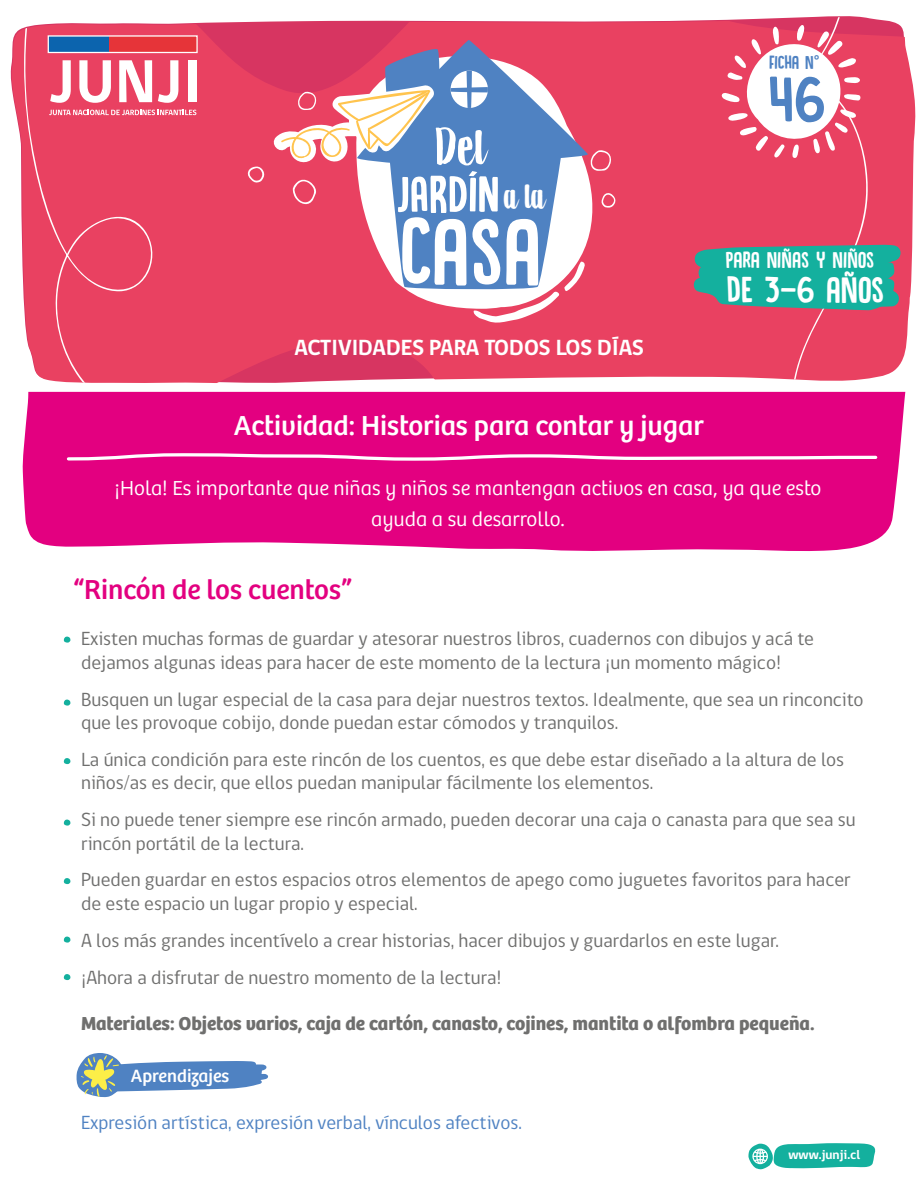
<style>
.page{position:relative;width:918px;height:1188px;background:#fff}
.page>*{position:absolute;margin:0;border:0;box-sizing:border-box;transform-origin:0 0}
.t1{font:99.6px "DK Canoodle";color:#fff}
.t2{font:67.5px "DK Canoodle";color:#4f82c2}
.t3{font:57.45px "DK Aiguille";color:#fff}
.t4{font:53.7px "DK Canoodle";color:#fff}
.t5{font:38.55px "DK Canoodle";color:#fff}
.t6{font:28.5px "Bree";color:#fff}
.t7{font:28.5px "Bree";color:#e30080}
.t8{font:23.85px "DK Canoodle";color:#fff}
.t9{font:700 22.5px "gob CL";letter-spacing:-.01em;color:#fff}
.t10{font:300 21px/30.9px "Bree";color:#fff;text-align:center}
.t11{font:19.5px/23.4px "gob CL";color:#6f6f6e}
.t12{font:700 19.5px "Bree";color:#6f6f6e}
.t13{font:19.5px "gob CL";color:#4f82c2}
.t14{font:19.5px "DK Canoodle";letter-spacing:-.01em;color:#4f82c2}
.t15{font:18.45px "Bree";color:#fff}
.t16{font:700 13.05px "gob CL";color:#fff}
.s1{font-family:"Bree"}
.s2{font-family:"DK Aiguille";font-size:39.9px}
</style>
<div class="page">
<div style="left:23px;top:392px;width:882px;height:159px;background:#e30080"></div>
<svg style="left:10px;top:18px;width:906px;height:363px;background:#ea5b78"></svg>
<div style="left:619px;top:17px;width:249px;height:364px;background:#e94161"></div>
<svg style="left:24px;top:18px;width:321px;height:365px;background:#e74666"></svg>
<svg style="left:50px;top:60px;width:21px;height:43px"></svg>
<svg style="left:79px;top:60px;width:32px;height:43px"></svg>
<svg style="left:119px;top:60px;width:33px;height:42px"></svg>
<svg style="left:158px;top:60px;width:20px;height:43px"></svg>
<div style="left:188px;top:60px;width:8px;height:42px;background:#fff"></div>
<svg style="left:49px;top:110px;width:147px;height:5px"></svg>
<svg style="left:47px;top:35px;width:151px;height:19px;background:#a4627e"></svg>
<svg style="left:355px;top:54px;width:239px;height:255px;fill:#e94161"></svg>
<svg style="left:357px;top:40px;width:232px;height:251px;fill:#4f82c2"></svg>
<svg style="left:451px;top:71px;width:37px;height:37px"></svg>
<svg style="left:247px;top:84px;width:190px;height:120px"></svg>
<svg style="left:473px;top:262px;width:113px;height:61px"></svg>
<svg style="left:601px;top:193px;width:16px;height:15px"></svg>
<svg style="left:590px;top:150px;width:21px;height:21px"></svg>
<svg style="left:748px;top:1143px;width:128px;height:26px;background:#43bfb1"></svg>
<svg style="left:65px;top:452px;width:814px;height:10px"></svg>
<svg style="left:694px;top:245px;width:207px;height:65px;background:#2da296"></svg>
<svg style="left:76px;top:1053px;width:192px;height:45px"></svg>
<svg style="left:64px;top:637px;width:6px;height:6px"></svg>
<svg style="left:64px;top:700px;width:6px;height:6px"></svg>
<svg style="left:64px;top:758px;width:6px;height:6px"></svg>
<svg style="left:64px;top:820px;width:6px;height:6px"></svg>
<svg style="left:64px;top:878px;width:6px;height:6px"></svg>
<svg style="left:722px;top:25px;width:140px;height:133px"></svg>
<svg style="left:64px;top:937px;width:6px;height:6px"></svg>
<svg style="left:64px;top:974px;width:6px;height:6px"></svg>
<p class="t14" style="left:769px;top:52px;width:52px">FICHA N<span class="s1">°</span></p>
<h3 class="t3" style="left:435px;top:116px;width:53px">Del</h3>
<h3 class="t4" style="left:396px;top:167px;width:150px">JARDÍN<span class="s2">a la</span></h3>
<h1 class="t1" style="left:399px;top:200px;width:143px">CASA</h1>
<p class="t9" style="left:294px;top:332px;width:351px">ACTIVIDADES PARA TODOS LOS DÍAS</p>
<h2 class="t2" style="left:794px;top:65px;width:34px">6</h2>
<p class="t8" style="left:725px;top:248px;width:150px">PARA NIÑAS Y NIÑOS</p>
<h3 class="t5" style="left:726px;top:270px;width:159px">DE 3-6 AÑOS</h3>
<h3 class="t6" style="left:234px;top:408px;width:472px">Actividad: Historias para contar y jugar</h3>
<p class="t10" style="left:115px;top:473px;width:708px">¡Hola! Es importante que niñas y niños se mantengan activos en casa, ya que esto ayuda a su desarrollo.</p>
<h3 class="t7" style="left:73px;top:573px;width:280px">“Rincón de los cuentos”</h3>
<p class="t11" style="left:81px;top:628px;width:735px">Existen muchas formas de guardar y atesorar nuestros libros, cuadernos con dibujos y acá te dejamos algunas ideas para hacer de este momento de la lectura ¡un momento mágico!</p>
<p class="t11" style="left:81px;top:688px;width:784px">Busquen un lugar especial de la casa para dejar nuestros textos. Idealmente, que sea un rinconcito que les provoque cobijo, donde puedan estar cómodos y tranquilos.</p>
<p class="t11" style="left:81px;top:748px;width:765px">La única condición para este rincón de los cuentos, es que debe estar diseñado a la altura de los niños/as es decir, que ellos puedan manipular fácilmente los elementos.</p>
<p class="t11" style="left:81px;top:808px;width:776px">Si no puede tener siempre ese rincón armado, pueden decorar una caja o canasta para que sea su rincón portátil de la lectura.</p>
<p class="t11" style="left:81px;top:869px;width:771px">Pueden guardar en estos espacios otros elementos de apego como juguetes favoritos para hacer de este espacio un lugar propio y especial.</p>
<p class="t11" style="left:81px;top:922px;width:699px;line-height:36.9px">A los más grandes incentívelo a crear historias, hacer dibujos y guardarlos en este lugar. ¡Ahora a disfrutar de nuestro momento de la lectura!</p>
<p class="t12" style="left:81px;top:1012px;width:735px">Materiales: Objetos varios, caja de cartón, canasto, cojines, mantita o alfombra pequeña.</p>
<p class="t15" style="left:131px;top:1065px;width:100px">Aprendizajes</p>
<p class="t13" style="left:81px;top:1109px;width:442px">Expresión artística, expresión verbal, vínculos afectivos.</p>
<p class="t16" style="left:789px;top:1145px;width:73px">www.junji.cl</p>
</div>
